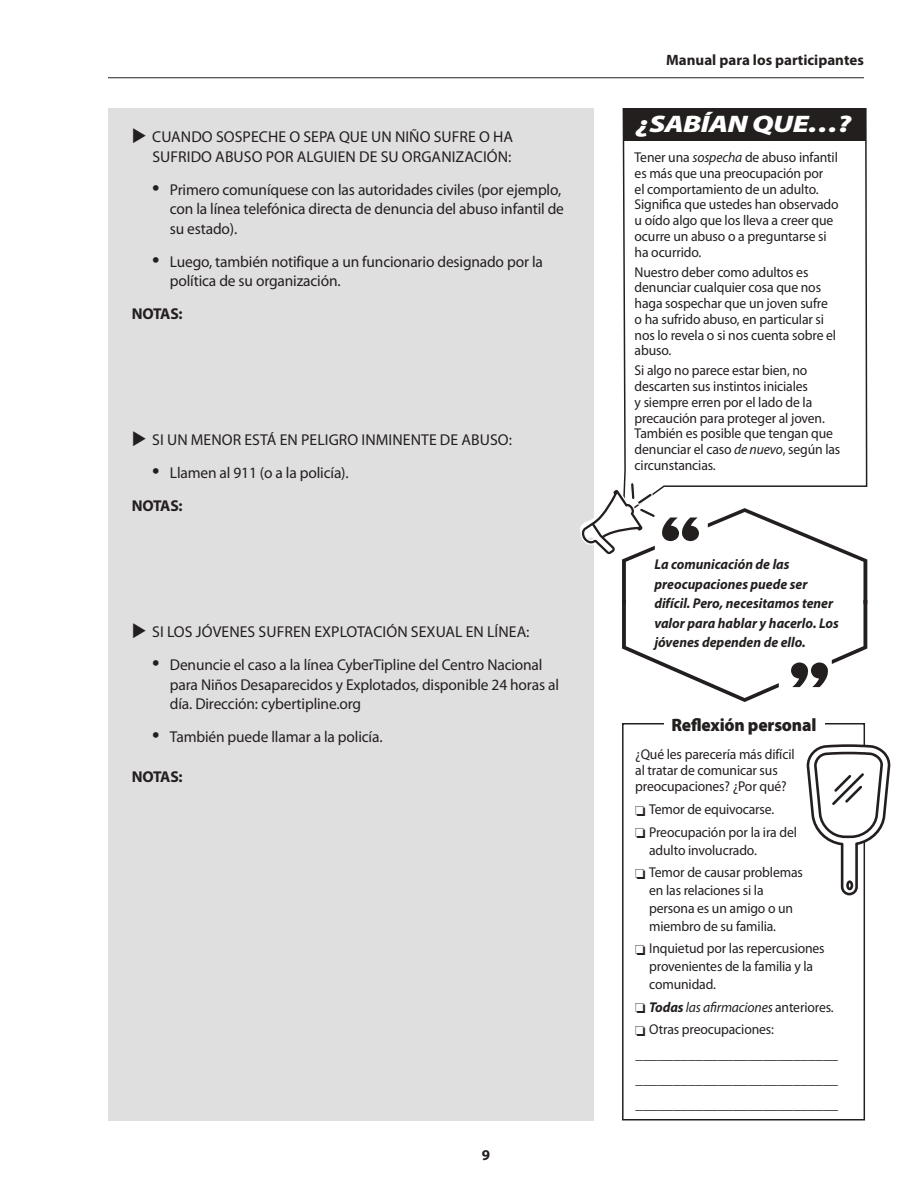
<style>
.page{position:relative;width:918px;height:1188px;background:#fff}
.page>*{position:absolute;margin:0;border:0;box-sizing:border-box;transform-origin:0 0}
.t1{font:italic 900 24px "Myriad Pro";letter-spacing:-.02em;color:#fff;scale:1.25 1}
.t2{font:900 18px "Myriad Pro";letter-spacing:-.01em;color:#241f1f;scale:.96 1}
.t3{font:15.75px/19.5px "Myriad Pro";letter-spacing:-.01em;color:#241f1f}
.t4{font:700 15.75px "Myriad Pro";letter-spacing:-.03em;color:#241f1f}
.t5{font:15px/24.8px "Myriad Pro";color:#241f1f;text-align:justify}
.t6{font:700 15px "Myriad Pro";color:#241f1f}
.t7{font:14.25px/15.8px "Myriad Pro";letter-spacing:-.01em;color:#241f1f;scale:.96 1}
.t8{font:italic 700 14.25px/19.5px "Myriad Pro";color:#241f1f;scale:.96 1}
.t9{font:italic 14.25px "Myriad Pro";letter-spacing:-.01em;color:#241f1f;scale:.96 1}
.s1{font-size:27px}
.s2{font-weight:700}
.s3{font-style:italic}
.s4{font-style:normal}
</style>
<div class="page">
<hr style="left:108px;top:77px;width:756px;height:1px;background:#241f1f">
<div style="left:108px;top:108px;width:486px;height:1012px;background:#e0dfdf"></div>
<div style="left:622px;top:723px;width:243px;height:397px;border:2px solid #241f1f"></div>
<div style="left:664px;top:715px;width:160px;height:18px;background:#fff"></div>
<svg style="left:807px;top:744px;width:83px;height:151px"></svg>
<svg style="left:622px;top:108px;width:246px;height:379px"></svg>
<div style="left:624px;top:108px;width:242px;height:33px;background:#241f1f"></div>
<svg style="left:580px;top:478px;width:287px;height:224px"></svg>
<p class="t3" style="left:132px;top:128px;width:383px;text-align:right">◆ CUANDO SOSPECHE O SEPA QUE UN NIÑO SUFRE O HA<br>SUFRIDO ABUSO POR ALGUIEN DE SU ORGANIZACIÓN:</p>
<p class="t3" style="left:170px;top:180px;width:396px;text-indent:-18px"><span class="s1">•</span> Primero comuníquese con las autoridades civiles (por ejemplo, con la línea telefónica directa de denuncia del abuso infantil de su estado).</p>
<p class="t3" style="left:170px;top:252px;width:375px;text-indent:-18px"><span class="s1">•</span> Luego, también notifique a un funcionario designado por la política de su organización.</p>
<p class="t4" style="left:132px;top:305px;width:52px">NOTAS:</p>
<p class="t3" style="left:132px;top:431px;width:382px">◆ SI UN MENOR ESTÁ EN PELIGRO INMINENTE DE ABUSO:</p>
<p class="t3" style="left:132px;top:457px;width:218px;line-height:33px;text-indent:20px"><span class="s1">•</span> Llamen al 911 (o a la policía).<br><span class="s2">NOTAS:</span></p>
<p class="t3" style="left:132px;top:623px;width:399px">◆ SI LOS JÓVENES SUFREN EXPLOTACIÓN SEXUAL EN LÍNEA:</p>
<p class="t3" style="left:170px;top:656px;width:391px;text-indent:-18px"><span class="s1">•</span> Denuncie el caso a la línea CyberTipline del Centro Nacional para Niños Desaparecidos y Explotados, disponible 24 horas al día. Dirección: cybertipline.org</p>
<p class="t3" style="left:152px;top:728px;width:232px"><span class="s1">•</span> También puede llamar a la policía.</p>
<p class="t4" style="left:132px;top:768px;width:52px">NOTAS:</p>
<p class="t6" style="left:482px;top:1146px;width:10px">9</p>
<p class="t6" style="left:666px;top:52px;width:199px">Manual para los participantes</p>
<h1 class="t1" style="left:636px;top:108px;width:173px">¿SABÍAN QUE…?</h1>
<p class="t7" style="left:635px;top:150px;width:214px">Tener una <span class="s3">sospecha</span> de abuso infantil es más que una preocupación por<br>el comportamiento de un adulto.<br>Significa que ustedes han observado u oído algo que los lleva a creer que ocurre un abuso o a preguntarse si ha ocurrido.</p>
<p class="t7" style="left:635px;top:264px;width:211px">Nuestro deber como adultos es denunciar cualquier cosa que nos haga sospechar que un joven sufre o ha sufrido abuso, en particular si nos lo revela o si nos cuenta sobre el abuso.</p>
<p class="t7" style="left:635px;top:363px;width:216px">Si algo no parece estar bien, no descarten sus instintos iniciales<br>y siempre erren por el lado de la precaución para proteger al joven.<br>También es posible que tengan que denunciar el caso <span class="s3">de nuevo</span>, según las circunstancias.</p>
<p class="t8" style="left:654px;top:554px;width:194px">La comunicación de las preocupaciones puede ser difícil. Pero, necesitamos tener valor para hablar y hacerlo. Los jóvenes dependen de ello.</p>
<p class="t2" style="left:671px;top:713px;width:153px">Reflexión personal</p>
<p class="t7" style="left:635px;top:747px;width:168px">¿Qué les parecería más difícil al tratar de comunicar sus preocupaciones? ¿Por qué?</p>
<p class="t7" style="left:635px;top:802px;width:146px">□ Temor de equivocarse.</p>
<p class="t7" style="left:649px;top:823px;width:156px;line-height:18px;text-indent:-14px">□ Preocupación por la ira del adulto involucrado.</p>
<p class="t7" style="left:649px;top:864px;width:162px;line-height:18px;text-indent:-14px">□ Temor de causar problemas en las relaciones si la persona es un amigo o un miembro de su familia.</p>
<p class="t7" style="left:649px;top:940px;width:184px;line-height:18px;text-indent:-14px">□ Inquietud por las repercusiones provenientes de la familia y la comunidad.</p>
<p class="t9" style="left:635px;top:998px;width:208px">□ <span class="s2">Todas</span> las afirmaciones <span class="s4">anteriores.</span></p>
<p class="t7" style="left:635px;top:1022px;width:146px">□ Otras preocupaciones:</p>
<p class="t5" style="left:636px;top:1042px;width:204px">___________________________ ___________________________ ___________________________</p>
</div>
